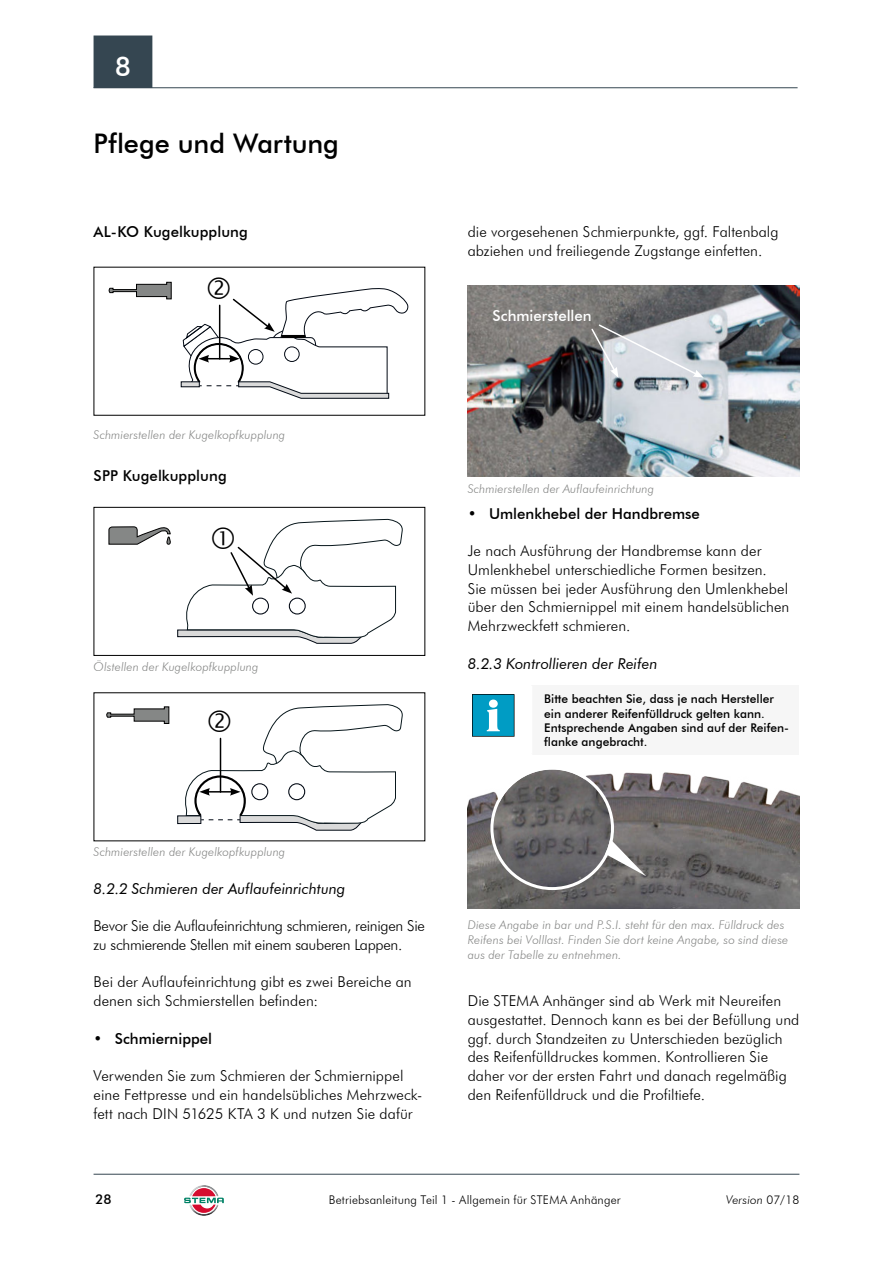
<style>
.page{position:relative;width:893px;height:1263px;background:#fff}
.page>*{position:absolute;margin:0;border:0;box-sizing:border-box;transform-origin:0 0}
.t1{font:500 27px "Futura BT";letter-spacing:-.005em;color:#000}
.t2{font:500 27px "Futura BT";color:#fff}
.t3{font:300 15px/18.8px "Futura BT";letter-spacing:.005em;color:#000}
.t4{font:300 15px/18.8px "Futura BT";letter-spacing:-.02em;color:#000}
.t5{font:500 15px "Futura BT";color:#000}
.t6{font:italic 15px "Futura BT";color:#000}
.t7{font:500 15px "Futura BT";color:#fff}
.t8{font:500 13.5px "Futura BT";color:#000}
.t9{font:italic 300 12px/15px "Futura BT";letter-spacing:.005em;color:#868786}
.t10{font:500 12px/14.4px "Futura BT";color:#000}
.t11{font:300 12px "Futura BT";letter-spacing:.015em;color:#000}
.t12{font:italic 300 12px "Futura BT";letter-spacing:.005em;color:#000}
.s1{font-weight:300}
.s2{font-style:normal}
</style>
<div class="page">
<hr style="left:94px;top:1174px;width:705px;height:1px;background:#354651">
<svg style="left:184px;top:1185px;width:40px;height:31px"></svg>
<div style="left:94px;top:36px;width:58px;height:52px;background:#354651"></div>
<hr style="left:94px;top:87px;width:704px;height:1px;background:#354651">
<div style="left:181px;top:381px;width:19px;height:6px;border:1px solid #000813"></div>
<div style="left:94px;top:507px;width:331px;height:149px;border:1px solid #000"></div>
<img style="left:468px;top:286px;width:331px;height:191px">
<div style="left:531px;top:686px;width:268px;height:69px;background:#f6f6f6"></div>
<hr style="left:468px;top:753px;width:64px;height:3px;background:#fff">
<hr style="left:531px;top:686px;width:1px;height:67px;background:#fff">
<svg style="left:472px;top:694px;width:42px;height:43px"></svg>
<img style="left:468px;top:772px;width:331px;height:137px">
<svg style="left:590px;top:323px;width:114px;height:55px"></svg>
<svg style="left:109px;top:282px;width:63px;height:17px"></svg>
<svg style="left:106px;top:706px;width:63px;height:18px"></svg>
<svg style="left:587px;top:840px;width:59px;height:36px"></svg>
<img style="left:493px;top:769px;width:118px;height:118px;border-radius:59px">
<div style="left:490px;top:766px;width:124px;height:124px;border:3px solid #fff;border-radius:50%"></div>
<svg style="left:182px;top:288px;width:226px;height:111px"></svg>
<svg style="left:108px;top:519px;width:295px;height:125px"></svg>
<svg style="left:177px;top:705px;width:226px;height:126px"></svg>
<h1 class="t2" style="left:115px;top:55px;width:18px">8</h1>
<h1 class="t1" style="left:94px;top:132px;width:247px">Pflege und Wartung</h1>
<p class="t5" style="left:94px;top:226px;width:156px">AL-KO Kugelkupplung</p>
<p class="t3" style="left:468px;top:224px;width:312px">die vorgesehenen Schmierpunkte, ggf. Faltenbalg abziehen und freiliegende Zugstange einfetten.</p>
<p class="t7" style="left:493px;top:309px;width:101px">Schmierstellen</p>
<p class="t9" style="left:94px;top:428px;width:193px">Schmierstellen der Kugelkopfkupplung</p>
<p class="t5" style="left:94px;top:470px;width:135px">SPP Kugelkupplung</p>
<p class="t9" style="left:94px;top:660px;width:167px">Ölstellen der Kugelkopfkupplung</p>
<p class="t9" style="left:94px;top:845px;width:193px">Schmierstellen der Kugelkopfkupplung</p>
<p class="t6" style="left:94px;top:882px;width:253px">8.2.2 Schmieren der Auflaufeinrichtung</p>
<p class="t4" style="left:94px;top:918px;width:333px">Bevor Sie die Auflaufeinrichtung schmieren, reinigen Sie zu schmierende Stellen mit einem sauberen Lappen.</p>
<p class="t3" style="left:94px;top:974px;width:320px">Bei der Auflaufeinrichtung gibt es zwei Bereiche an denen sich Schmierstellen befinden:</p>
<p class="t5" style="left:94px;top:1032px;width:120px"><span class="s1">•</span> Schmiernippel</p>
<p class="t3" style="left:94px;top:1068px;width:330px">Verwenden Sie zum Schmieren der Schmiernippel eine Fettpresse und ein handelsübliches Mehrzweck&shy;fett nach DIN 51625 KTA 3 K und nutzen Sie dafür</p>
<p class="t9" style="left:468px;top:482px;width:188px">Schmierstellen der Auflaufeinrichtung</p>
<p class="t5" style="left:468px;top:507px;width:234px"><span class="s1">•</span> Umlenkhebel der Handbremse</p>
<p class="t3" style="left:468px;top:543px;width:323px">Je nach Ausführung der Handbremse kann der Umlenkhebel unterschiedliche Formen besitzen.<br>Sie müssen bei jeder Ausführung den Umlenkhebel über den Schmiernippel mit einem handelsüblichen Mehrzweckfett schmieren.</p>
<p class="t6" style="left:468px;top:657px;width:191px">8.2.3 Kontrollieren der Reifen</p>
<p class="t10" style="left:544px;top:693px;width:246px">Bitte beachten Sie, dass je nach Hersteller ein anderer Reifenfülldruck gelten kann.<br>Entsprechende Angaben sind auf der Reifen&shy;flanke angebracht.</p>
<p class="t9" style="left:468px;top:918px;width:322px">Diese Angabe in bar und P.S.I. steht für den max. Fülldruck des<br>Reifens bei Volllast. Finden Sie dort keine Angabe, so sind diese aus der Tabelle zu entnehmen.</p>
<p class="t3" style="left:468px;top:993px;width:333px">Die STEMA Anhänger sind ab Werk mit Neureifen ausgestattet. Dennoch kann es bei der Befüllung und ggf. durch Standzeiten zu Unterschieden bezüglich des Reifenfülldruckes kommen. Kontrollieren Sie daher vor der ersten Fahrt und danach regelmäßig den Reifenfülldruck und die Profiltiefe.</p>
<p class="t8" style="left:95px;top:1194px;width:18px">28</p>
<p class="t11" style="left:329px;top:1195px;width:293px">Betriebsanleitung Teil 1 - Allgemein für STEMA Anhänger</p>
<p class="t12" style="left:726px;top:1195px;width:75px">Version <span class="s2">07/ 18</span></p>
</div>
